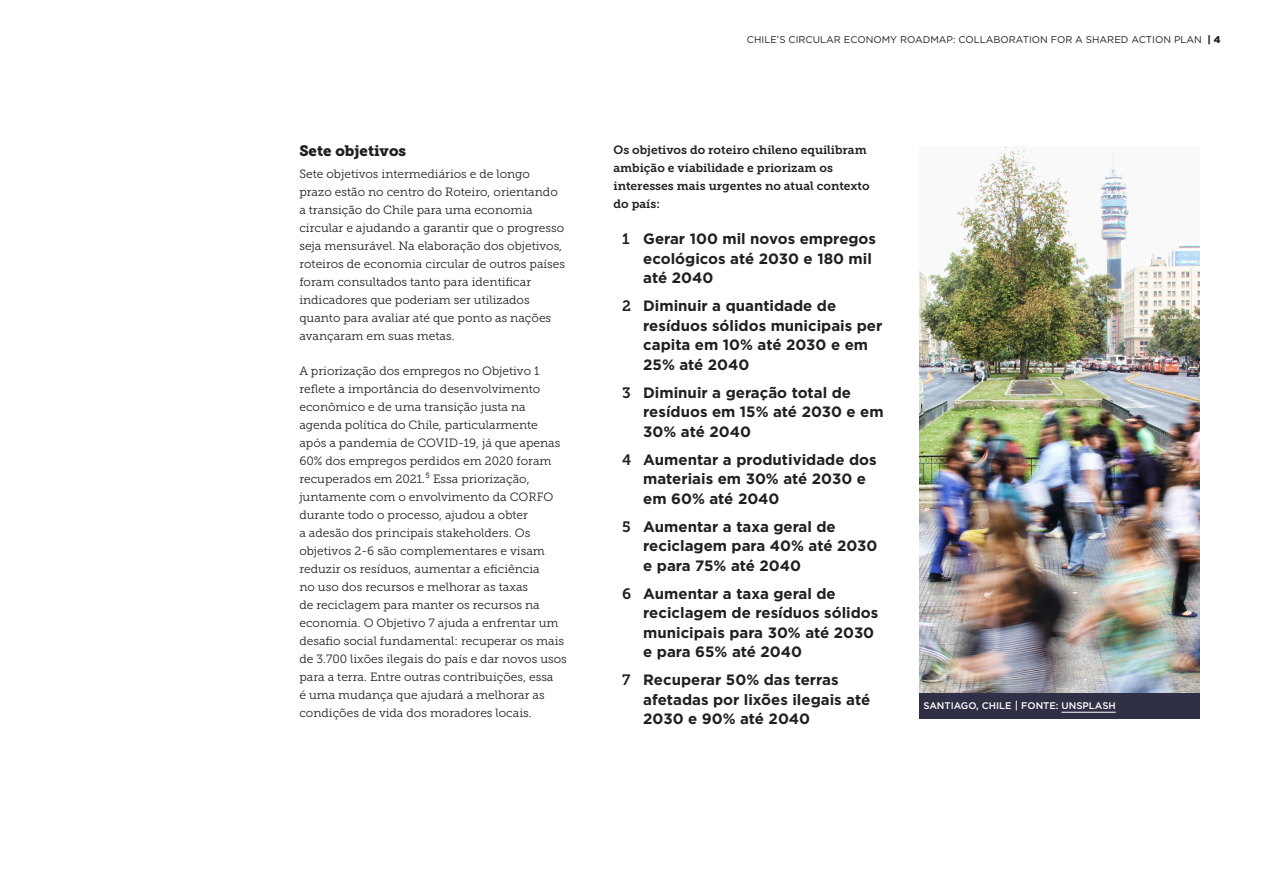
<style>
.page{position:relative;width:1263px;height:893px;background:#fff}
.page>*{position:absolute;margin:0;border:0;box-sizing:border-box;transform-origin:0 0}
.t1{font:700 15px/19.5px "Gotham";color:#231f20}
.Paragraph_Style_1_co{font:15px "Museo Slab 900";color:#231f20}
.Body{font:12px/18px "Museo Slab 300";color:#231f20}
.Body-2{font:12px/18px "Museo Slab 700";color:#231f20}
.t2{font:9.75px "Gotham";color:#231f20}
.PHOTO_CAPTION{font:500 9.6px "Gotham";color:#fff}
.s1{font-weight:900}
.s2{font-family:"Museo Slab 700";font-weight:400}
.s3{font-size:10.5px}
</style>
<div class="page">
<img style="left:919px;top:146px;width:280px;height:547px">
<div style="left:919px;top:693px;width:280px;height:25px;background:#2f2f46"></div>
<hr style="left:1061px;top:712px;width:55px;height:1px;background:#fff">
<p class="Paragraph_Style_1_co" style="left:299px;top:142px;width:108px">Sete objetivos</p>
<p class="Body" style="left:299px;top:165px;width:267px">Sete objetivos intermediários e de longo prazo estão no centro do Roteiro, orientando a transição do Chile para uma economia circular e ajudando a garantir que o progresso seja mensurável. Na elaboração dos objetivos, roteiros de economia circular de outros países foram consultados tanto para identificar indicadores que poderiam ser utilizados quanto para avaliar até que ponto as nações avançaram em suas metas.</p>
<p class="Body" style="left:299px;top:362px;width:269px">A priorização dos empregos no Objetivo 1 reflete a importância do desenvolvimento econômico e de uma transição justa na agenda política do Chile, particularmente após a pandemia de COVID-19, já que apenas 60% dos empregos perdidos em 2020 foram recuperados em 2021.⁵ Essa priorização, juntamente com o envolvimento da CORFO durante todo o processo, ajudou a obter<br>a adesão dos principais stakeholders. Os objetivos 2-6 são complementares e visam reduzir os resíduos, aumentar a eficiência<br>no uso dos recursos e melhorar as taxas<br>de reciclagem para manter os recursos na economia. O Objetivo 7 ajuda a enfrentar um desafio social fundamental: recuperar os mais de 3.700 lixões ilegais do país e dar novos usos para a terra. Entre outras contribuições, essa<br>é uma mudança que ajudará a melhorar as condições de vida dos moradores locais.</p>
<p class="t2" style="left:747px;top:33px;width:475px">CHILE’S CIRCULAR ECONOMY ROADMAP: COLLABORATION FOR A SHARED ACTION PLAN <span class="s1">| 4</span></p>
<p class="Body-2" style="left:613px;top:140px;width:258px">Os objetivos do roteiro chileno equilibram ambição e viabilidade e priorizam os interesses mais urgentes no atual contexto do país:</p>
<p class="t1" style="left:643px;top:229px;width:234px;text-indent:-21px"><span class="s2">1</span> Gerar 100 mil novos empregos ecológicos até 2030 e 180 mil até 2040</p>
<p class="t1" style="left:643px;top:296px;width:241px;text-indent:-21px"><span class="s2">2</span> Diminuir a quantidade de resíduos sólidos municipais per capita em 10% até 2030 e em<br>25% até 2040</p>
<p class="t1" style="left:643px;top:382px;width:242px;text-indent:-21px"><span class="s2">3</span> Diminuir a geração total de resíduos em 15% até 2030 e em<br>30% até 2040</p>
<p class="t1" style="left:643px;top:449px;width:235px;text-indent:-21px"><span class="s2">4</span> Aumentar a produtividade dos materiais em 30% até 2030 e em 60% até 2040</p>
<p class="t1" style="left:643px;top:516px;width:236px;text-indent:-21px"><span class="s2">5</span> Aumentar a taxa geral de reciclagem para 40% até 2030 e para 75% até 2040</p>
<p class="t1" style="left:643px;top:583px;width:237px;text-indent:-21px"><span class="s2">6</span> Aumentar a taxa geral de reciclagem de resíduos sólidos municipais para 30% até 2030 e para 65% até 2040</p>
<p class="t1" style="left:643px;top:670px;width:228px;text-indent:-21px"><span class="s2">7</span> Recuperar 50% das terras afetadas por lixões ilegais até<br>2030 e 90% até 2040</p>
<p class="PHOTO_CAPTION" style="left:923px;top:699px;width:194px">SANTIAGO, CHILE <span class="s3">|</span> FONTE: UNSPLASH</p>
</div>
